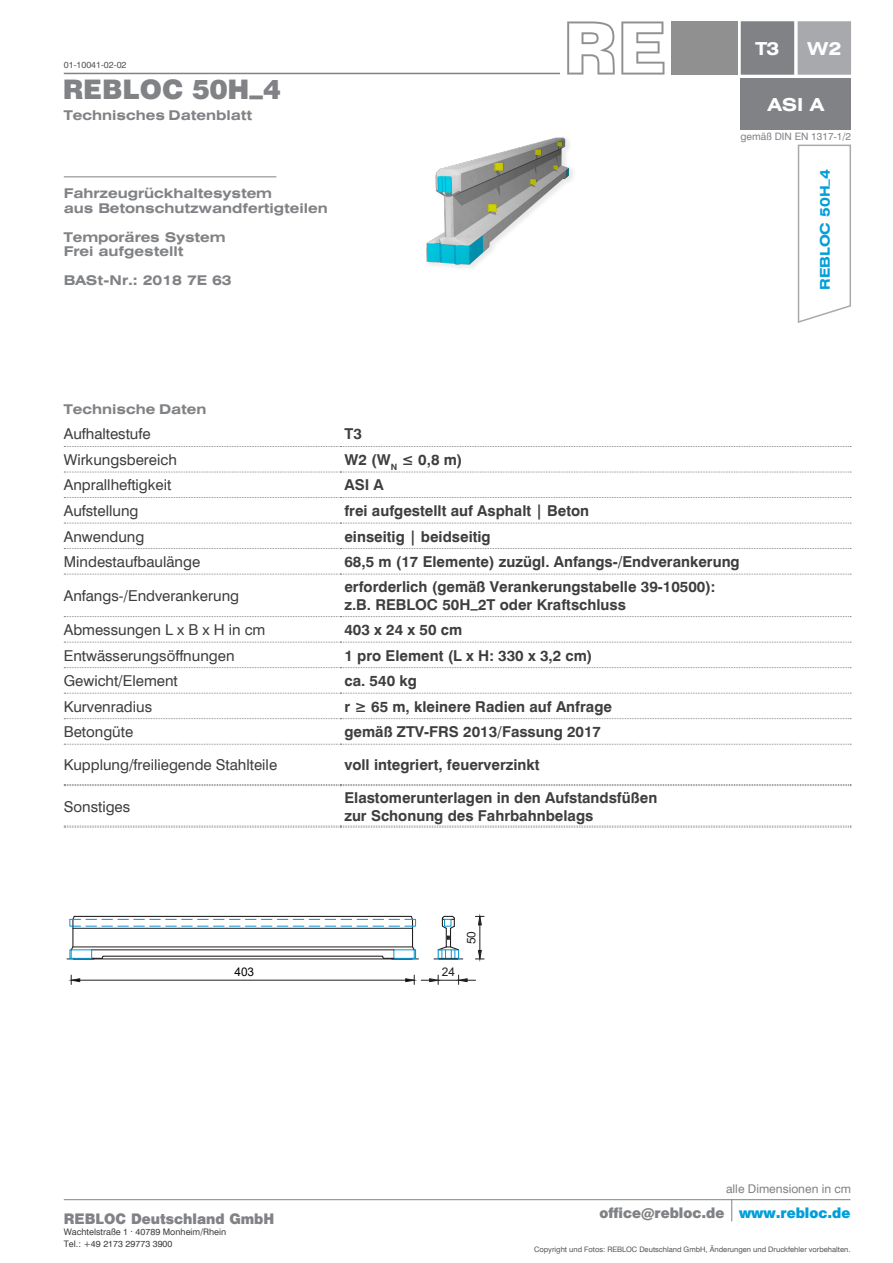
<style>
.page{position:relative;width:893px;height:1263px;background:#fff}
.page>*{position:absolute;margin:0;border:0;box-sizing:border-box;transform-origin:0 0}
.Systembezeichnung{font:900 27px "Swiss 721 BT";color:#808285}
.Box_ASI{font:700 expanded 18px "Swiss 721 BT";color:#fff}
.Box_Aufhaltestufe{font:700 expanded 18px "Swiss 721 BT";color:#fff}
.Box_Wirkungsbereich{font:700 expanded 18px "Swiss 721 BT";color:#fff}
.t1{font:700 15px "Swiss 721 BT";color:#3e3e3f}
.t2{font:15px "Swiss 721 BT";color:#3e3e3f}
.Beschreibung{font:700 expanded 13.5px "Swiss 721 BT";color:#808285}
.t3{font:13.5px "Swiss 721 BT Black No 2";color:#808285}
.Technischesdatenblat{font:700 expanded 13.5px "Swiss 721 BT";color:#808285}
.Technische_Daten{font:700 expanded 13.5px "Swiss 721 BT";color:#808285}
.Systembezeichung_bla{font:700 expanded 13.5px "Swiss 721 BT";color:#009fda}
.Dimensionen_in_cm{font:12px "Swiss 721 BT";color:#808285}
.t4{font:11.85px "Arial";color:#231f20}
.t5{font:11.85px "Arial";color:#000}
.gemäß_DIN{font:10.2px "Swiss 721 BT";color:#808285}
.t6{font:9px/11.9px "Swiss 721 BT";color:#3e3e3f}
.Nummernkreis{font:9px "Swiss 721 BT";color:#545557}
.t7{font:7.5px "Swiss 721 BT";color:#545557}
.s1{color:#009fda}
</style>
<div class="page">
<hr style="left:64px;top:1199px;width:786px;height:1px;background:#808285">
<svg style="left:731px;top:1200px;width:1px;height:21px"></svg>
<svg style="left:797px;top:144px;width:54px;height:179px"></svg>
<svg style="left:64px;top:446px;width:787px;height:1px"></svg>
<svg style="left:64px;top:472px;width:787px;height:1px"></svg>
<svg style="left:64px;top:497px;width:787px;height:1px"></svg>
<svg style="left:64px;top:523px;width:787px;height:1px"></svg>
<svg style="left:64px;top:548px;width:787px;height:1px"></svg>
<svg style="left:64px;top:574px;width:787px;height:1px"></svg>
<svg style="left:64px;top:616px;width:787px;height:1px"></svg>
<svg style="left:64px;top:642px;width:787px;height:1px"></svg>
<svg style="left:64px;top:667px;width:787px;height:1px"></svg>
<svg style="left:64px;top:693px;width:787px;height:1px"></svg>
<svg style="left:64px;top:718px;width:787px;height:1px"></svg>
<svg style="left:64px;top:744px;width:787px;height:1px"></svg>
<svg style="left:64px;top:784px;width:787px;height:2px;background:#c7c7c9"></svg>
<svg style="left:64px;top:826px;width:787px;height:2px;background:#d7d7d8"></svg>
<img style="left:426px;top:137px;width:147px;height:131px">
<div style="left:741px;top:78px;width:110px;height:51px;background:#808285"></div>
<hr style="left:64px;top:73px;width:496px;height:1px;background:#808285">
<div style="left:671px;top:21px;width:66px;height:54px;background:#8f908f"></div>
<svg style="left:621px;top:21px;width:43px;height:54px"></svg>
<svg style="left:567px;top:21px;width:48px;height:54px"></svg>
<div style="left:741px;top:22px;width:52px;height:52px;background:#808285"></div>
<div style="left:741px;top:21px;width:53px;height:54px;border:2px solid #808285"></div>
<div style="left:798px;top:22px;width:52px;height:52px;background:#a8a9ad"></div>
<div style="left:798px;top:21px;width:53px;height:54px;border:2px solid #a8a9ad"></div>
<div style="left:720px;top:1178px;width:137px;height:22px;background:#fff"></div>
<hr style="left:64px;top:176px;width:212px;height:1px;background:#808285">
<hr style="left:67px;top:959px;width:351px;height:1px;background:#231f20">
<hr style="left:80px;top:980px;width:326px;height:1px;background:#231f20">
<svg style="left:405px;top:975px;width:10px;height:9px"></svg>
<svg style="left:70px;top:975px;width:10px;height:9px"></svg>
<svg style="left:421px;top:975px;width:55px;height:9px"></svg>
<svg style="left:475px;top:916px;width:9px;height:44px"></svg>
<svg style="left:69px;top:915px;width:348px;height:45px"></svg>
<svg style="left:434px;top:915px;width:29px;height:45px"></svg>
<p class="Nummernkreis" style="left:64px;top:59px;width:64px">01-10041-02-02</p>
<p class="Systembezeichnung" style="left:63px;top:73px;width:220px">REBLOC 50H_4</p>
<p class="Technischesdatenblat" style="left:64px;top:107px;width:190px">Technisches Datenblatt</p>
<p class="Beschreibung" style="left:64px;top:185px;width:210px">Fahrzeugrückhaltesystem</p>
<p class="Beschreibung" style="left:64px;top:200px;width:266px">aus Betonschutzwandfertigteilen</p>
<p class="Beschreibung" style="left:64px;top:229px;width:163px">Temporäres System</p>
<p class="Beschreibung" style="left:64px;top:243px;width:121px">Frei aufgestellt</p>
<p class="Beschreibung" style="left:64px;top:272px;width:169px">BASt-Nr.: 2018 7E 63</p>
<p class="Technische_Daten" style="left:64px;top:401px;width:144px">Technische Daten</p>
<p class="Box_Aufhaltestufe" style="left:755px;top:38px;width:26px">T3</p>
<p class="Box_Wirkungsbereich" style="left:807px;top:38px;width:35px">W2</p>
<p class="Box_ASI" style="left:768px;top:93px;width:58px">ASI A</p>
<p class="gemäß_DIN" style="left:741px;top:130px;width:112px">gemäß DIN EN 1317-1/2</p>
<p class="Systembezeichung_bla" style="left:817px;top:290px;width:122px;rotate:-90deg">REBLOC 50H_4</p>
<p class="t2" style="left:64px;top:425px;width:88px">Aufhaltestufe</p>
<p class="t1" style="left:344px;top:425px;width:19px">T3</p>
<p class="t2" style="left:64px;top:450px;width:115px">Wirkungsbereich</p>
<p class="t1" style="left:344px;top:450px;width:120px">W2 (W<sub>N</sub> ≤ 0,8 m)</p>
<p class="t2" style="left:64px;top:476px;width:109px">Anprallheftigkeit</p>
<p class="t1" style="left:344px;top:476px;width:41px">ASI A</p>
<p class="t2" style="left:64px;top:501px;width:76px">Aufstellung</p>
<p class="t1" style="left:344px;top:501px;width:246px">frei aufgestellt auf Asphalt | Beton</p>
<p class="t2" style="left:64px;top:527px;width:82px">Anwendung</p>
<p class="t1" style="left:344px;top:527px;width:148px">einseitig | beidseitig</p>
<p class="t2" style="left:64px;top:553px;width:138px">Mindestaufbaulänge</p>
<p class="t1" style="left:344px;top:553px;width:397px">68,5 m (17 Elemente) zuzügl. Anfangs-/Endverankerung</p>
<p class="t2" style="left:64px;top:587px;width:177px">Anfangs-/Endverankerung</p>
<p class="t1" style="left:344px;top:578px;width:373px">erforderlich (gemäß Verankerungstabelle 39-10500):</p>
<p class="t1" style="left:344px;top:596px;width:283px">z.B. REBLOC 50H_2T oder Kraftschluss</p>
<p class="t2" style="left:64px;top:621px;width:203px">Abmessungen L x B x H in cm</p>
<p class="t1" style="left:344px;top:621px;width:119px">403 x 24 x 50 cm</p>
<p class="t2" style="left:64px;top:646px;width:172px">Entwässerungsöffnungen</p>
<p class="t1" style="left:344px;top:646px;width:250px">1 pro Element (L x H: 330 x 3,2 cm)</p>
<p class="t2" style="left:64px;top:672px;width:116px">Gewicht/Element</p>
<p class="t1" style="left:344px;top:672px;width:74px">ca. 540 kg</p>
<p class="t2" style="left:64px;top:697px;width:90px">Kurvenradius</p>
<p class="t1" style="left:344px;top:697px;width:269px">r ≥ 65 m, kleinere Radien auf Anfrage</p>
<p class="t2" style="left:64px;top:723px;width:71px">Betongüte</p>
<p class="t1" style="left:344px;top:723px;width:258px">gemäß ZTV-FRS 2013/Fassung 2017</p>
<p class="t2" style="left:64px;top:756px;width:215px">Kupplung/freiliegende Stahlteile</p>
<p class="t1" style="left:344px;top:756px;width:197px">voll integriert, feuerverzinkt</p>
<p class="t2" style="left:64px;top:797px;width:68px">Sonstiges</p>
<p class="t1" style="left:344px;top:788px;width:314px">Elastomerunterlagen in den Aufstandsfüßen</p>
<p class="t1" style="left:344px;top:806px;width:250px">zur Schonung des Fahrbahnbelags</p>
<p class="t4" style="left:476px;top:808px;width:35px">M1:50</p>
<p class="t5" style="left:234px;top:963px;width:21px">403</p>
<p class="t4" style="left:442px;top:963px;width:15px">24</p>
<p class="t4" style="left:463px;top:944px;width:15px;rotate:-90deg">50</p>
<p class="Dimensionen_in_cm" style="left:726px;top:1182px;width:127px">alle Dimensionen in cm</p>
<p class="t3" style="left:64px;top:1209px;width:212px">REBLOC Deutschland GmbH</p>
<p class="t3" style="left:600px;top:1204px;width:252px">office@rebloc.de <span class="s1">www.rebloc.de</span></p>
<p class="t6" style="left:64px;top:1226px;width:164px">Wachtelstraße 1 . 40789 Monheim/Rhein<br>Tel.: +49 2173 29773 3900</p>
<p class="t7" style="left:534px;top:1245px;width:318px">Copyright und Fotos: REBLOC Deutschland GmbH, Änderungen und Druckfehler vorbehalten.</p>
</div>
